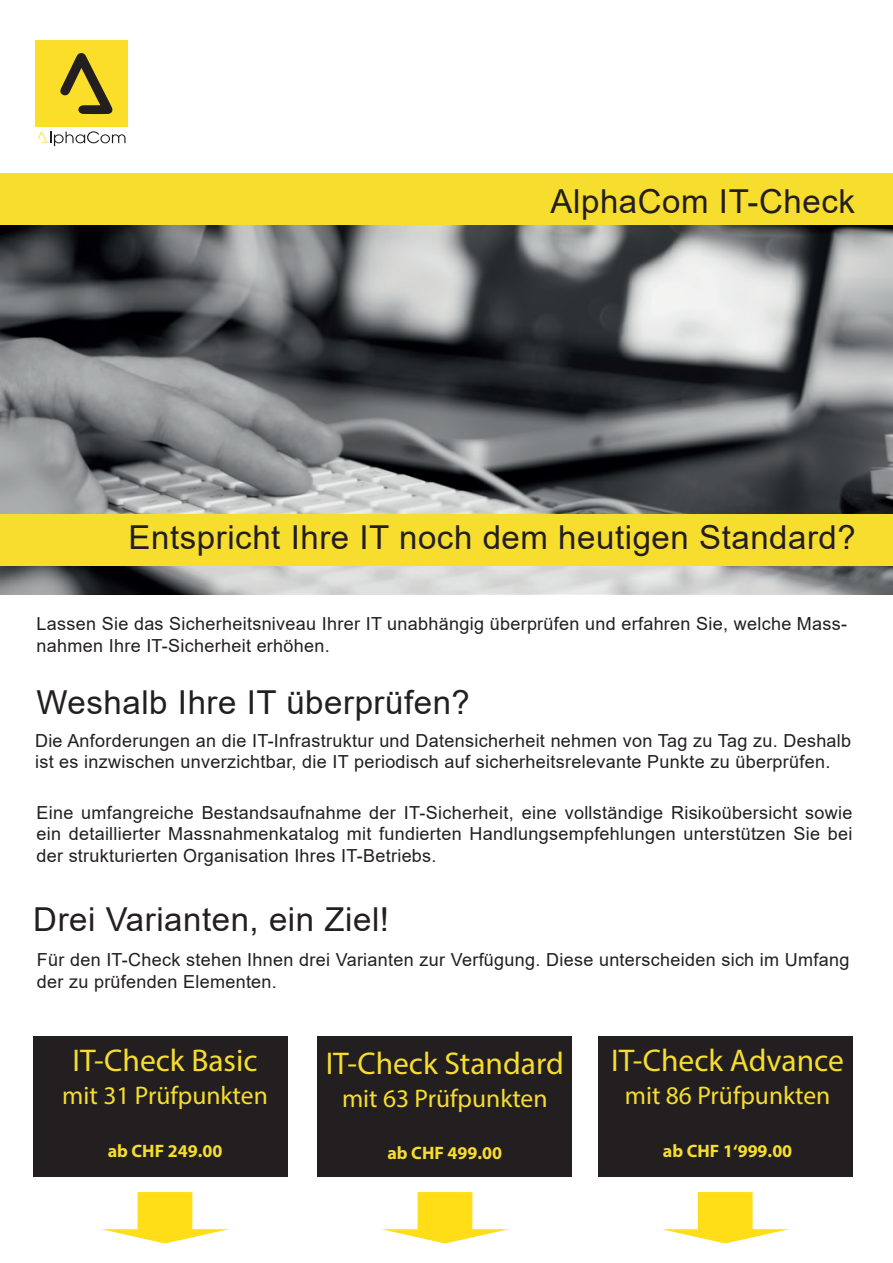
<style>
.page{position:relative;width:893px;height:1263px;background:#fff}
.page>*{position:absolute;margin:0;border:0;box-sizing:border-box;transform-origin:0 0}
.t1{font:33px "Arial";letter-spacing:.015em;color:#231f20}
.t2{font:31.5px "Myriad Pro";color:#f6dd2e}
.t3{font:25.5px "Myriad Pro";color:#f6dd2e}
.t4{font:18px/21.6px "Arial";letter-spacing:.015em;color:#231f20}
.t5{font:700 18px "Myriad Pro";color:#f6dd2e}
</style>
<div class="page">
<img style="left:0;top:225px;width:893px;height:370px">
<svg style="left:37px;top:131px;width:89px;height:15px"></svg>
<div style="left:35px;top:40px;width:93px;height:87px;background:#fade29"></div>
<svg style="left:60px;top:53px;width:53px;height:61px"></svg>
<div style="left:598px;top:1035px;width:255px;height:141px;background:#231f20"></div>
<div style="left:33px;top:1035px;width:255px;height:141px;background:#231f20"></div>
<div style="left:318px;top:1035px;width:254px;height:141px;background:#231f20"></div>
<div style="left:0;top:174px;width:893px;height:51px;background:#f6dd2e"></div>
<svg style="left:101px;top:1192px;width:128px;height:51px"></svg>
<svg style="left:662px;top:1192px;width:127px;height:51px"></svg>
<svg style="left:381px;top:1192px;width:128px;height:51px"></svg>
<div style="left:0;top:514px;width:893px;height:51px;background:#f6dd2e"></div>
<h1 class="t1" style="left:551px;top:178px;width:306px">AlphaCom IT-Check</h1>
<h1 class="t1" style="left:129px;top:514px;width:729px">Entspricht Ihre IT noch dem heutigen Standard?</h1>
<p class="t4" style="left:37px;top:613px;width:812px">Lassen Sie das Sicherheitsniveau Ihrer IT unabhängig überprüfen und erfahren Sie, welche Mass&shy;nahmen Ihre IT-Sicherheit erhöhen.</p>
<h1 class="t1" style="left:37px;top:679px;width:435px">Weshalb Ihre IT überprüfen?</h1>
<p class="t4" style="left:35px;top:729px;width:818px">Die Anforderungen an die IT-Infrastruktur und Datensicherheit nehmen von Tag zu Tag zu. Deshalb ist es inzwischen unverzichtbar, die IT periodisch auf sicherheitsrelevante Punkte zu überprüfen.</p>
<p class="t4" style="left:36px;top:801px;width:818px;text-align:justify">Eine umfangreiche Bestandsaufnahme der IT-Sicherheit, eine vollständige Risikoübersicht sowie ein detaillierter Massnahmenkatalog mit fundierten Handlungsempfehlungen unterstützen Sie bei der strukturierten Organisation Ihres IT-Betriebs.</p>
<h1 class="t1" style="left:33px;top:897px;width:357px">Drei Varianten, ein Ziel!</h1>
<p class="t4" style="left:37px;top:949px;width:814px">Für den IT-Check stehen Ihnen drei Varianten zur Verfügung. Diese unterscheiden sich im Umfang der zu prüfenden Elementen.</p>
<h2 class="t2" style="left:73px;top:1041px;width:186px">IT-Check Basic</h2>
<h3 class="t3" style="left:62px;top:1080px;width:207px">mit 31 Prüfpunkten</h3>
<p class="t5" style="left:108px;top:1139px;width:116px">ab CHF 249.00</p>
<h2 class="t2" style="left:326px;top:1043px;width:240px">IT-Check Standard</h2>
<h3 class="t3" style="left:342px;top:1082px;width:207px">mit 63 Prüfpunkten</h3>
<p class="t5" style="left:387px;top:1141px;width:116px">ab CHF 499.00</p>
<h2 class="t2" style="left:611px;top:1041px;width:234px">IT-Check Advance</h2>
<h3 class="t3" style="left:625px;top:1080px;width:207px">mit 86 Prüfpunkten</h3>
<p class="t5" style="left:663px;top:1139px;width:131px">ab CHF 1‘999.00</p>
</div>
